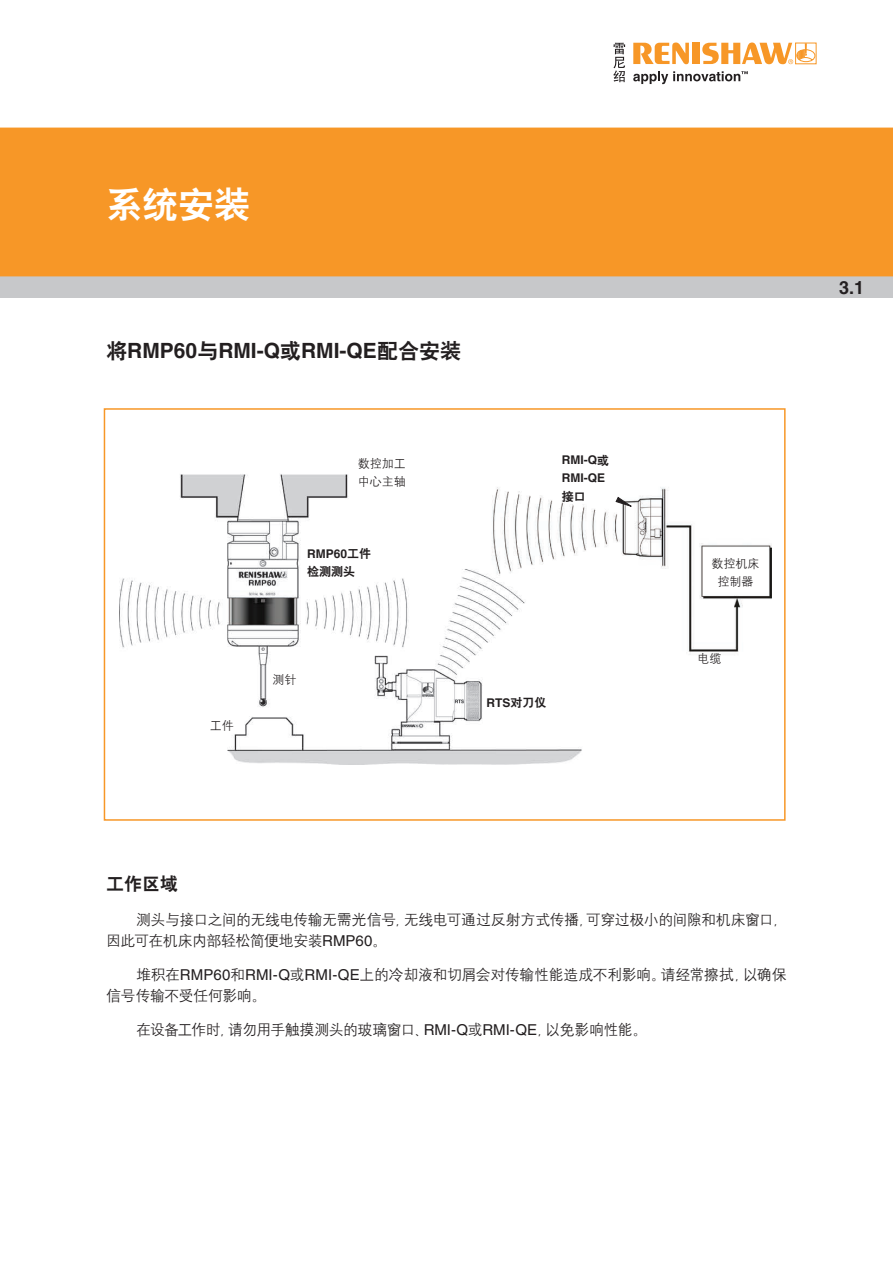
<style>
.page{position:relative;width:893px;height:1263px;background:#fff}
.page>*{position:absolute;margin:0;border:0;box-sizing:border-box;transform-origin:0 0}
.Section_Header{font:36px "H Yb 2 gj";color:#fff}
.Heading_1{font:700 21px "Helvetica LT Pro";color:#231f20}
.Heading_2{font:18px "H Yb 2 gj";color:#231f20}
.t1{font:700 18px "Helvetica LT Pro";color:#231f20}
.Body_Text_10pt{font:15px/21px "H Yg 2 gj";letter-spacing:-.035em;color:#231f20}
.Figure_Text_10pt{font:700 12px/17.5px "Helvetica LT Pro";color:#231f20}
.Figure_Text_10pt-2{font:12px/18px "H Yg 2 gj";color:#231f20}
.Figure_Text_10pt-3{font:12px/17.1px "H Yb 2 gj";color:#231f20}
.Body_Text_10pt-2{font:12px "H Yg 2 gj";color:#231f20}
.s1{font-family:"H Yb 2 gj";font-weight:400}
.s2{font-family:"Helvetica LT Pro";font-weight:700}
.s3{font-family:"Helvetica LT Pro"}
</style>
<div class="page">
<svg style="left:633px;top:43px;width:56px;height:21px"></svg>
<div style="left:693px;top:43px;width:7px;height:21px;background:#f79727"></div>
<svg style="left:702px;top:43px;width:113px;height:21px"></svg>
<svg style="left:633px;top:71px;width:115px;height:13px"></svg>
<svg style="left:613px;top:43px;width:12px;height:39px"></svg>
<div style="left:0;top:276px;width:893px;height:22px;background:#c7c8ca"></div>
<div style="left:0;top:128px;width:893px;height:148px;background:#f79727"></div>
<div style="left:104px;top:408px;width:682px;height:413px;border:2px solid #f79727"></div>
<img style="left:120px;top:474px;width:651px;height:291px">
<svg style="left:615px;top:496px;width:17px;height:11px"></svg>
<p class="Section_Header" style="left:106px;top:186px;width:145px">系统安装</p>
<p class="Heading_1" style="left:106px;top:338px;width:356px"><span class="s1">将</span>RMP60<span class="s1">与</span>RMI-Q<span class="s1">或</span>RMI-QE<span class="s1">配合安装</span></p>
<p class="Figure_Text_10pt-2" style="left:358px;top:455px;width:49px">数控加工中心主轴</p>
<p class="Figure_Text_10pt-3" style="left:307px;top:546px;width:66px"><span class="s2">RMP60</span>工件检测测头</p>
<p class="Figure_Text_10pt" style="left:562px;top:451px;width:49px">RMI-Q<span class="s1">或<br></span>RMI-QE<span class="s1">接口</span></p>
<p class="Body_Text_10pt-2" style="left:210px;top:719px;width:25px">工件</p>
<p class="Body_Text_10pt-2" style="left:272px;top:673px;width:25px">测针</p>
<p class="Figure_Text_10pt" style="left:487px;top:694px;width:61px">RTS<span class="s1">对刀仪</span></p>
<p class="t1" style="left:839px;top:276px;width:27px">3.1</p>
<p class="Figure_Text_10pt-2" style="left:711px;top:554px;width:49px;text-align:center">数控机床控制器</p>
<p class="Body_Text_10pt-2" style="left:697px;top:652px;width:25px">电缆</p>
<p class="Heading_2" style="left:106px;top:874px;width:73px">工作区域</p>
<p class="Body_Text_10pt" style="left:106px;top:909px;width:682px;text-indent:30px">测头与接口之间的无线电传输无需光信号，无线电可通过反射方式传播，可穿过极小的间隙和机床窗口，因此可在机床内部轻松简便地安装<span class="s3">RMP60</span>。</p>
<p class="Body_Text_10pt" style="left:106px;top:964px;width:682px;text-indent:30px">堆积在<span class="s3">RMP60</span>和<span class="s3">RMI-Q</span>或<span class="s3">RMI-QE</span>上的冷却液和切屑会对传输性能造成不利影响。请经常擦拭，以确保信号传输不受任何影响。</p>
<p class="Body_Text_10pt" style="left:136px;top:1018px;width:512px">在设备工作时，请勿用手触摸测头的玻璃窗口、<span class="s3">RMI-Q</span>或<span class="s3">RMI-QE</span>，以免影响性能。</p>
</div>
